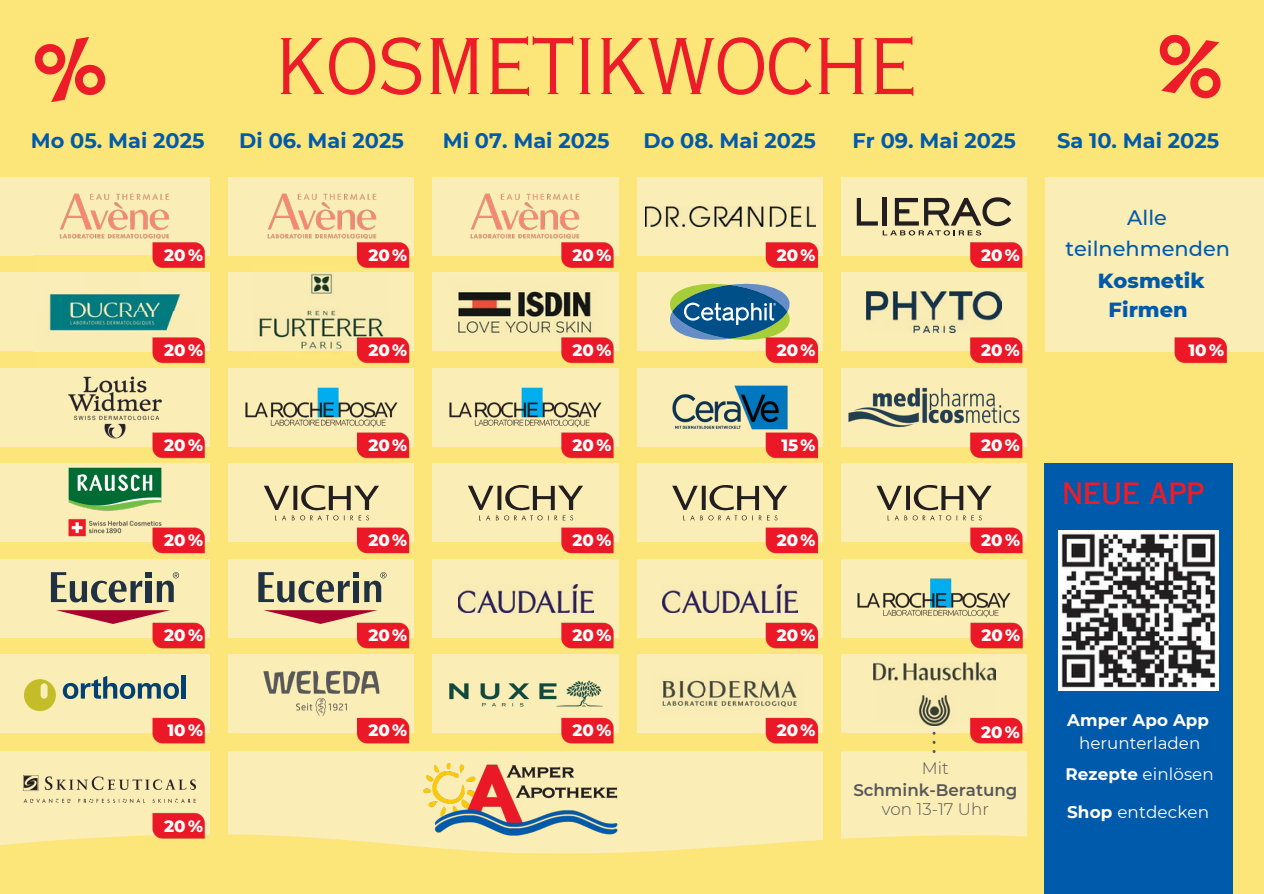
<style>
.page{position:relative;width:1264px;height:894px;background:#fff}
.page>*{position:absolute;margin:0;border:0;box-sizing:border-box;transform-origin:0 0}
.t1{font:76.8px "Copperplate Gothic LT Pro 29 AB";color:#ed1c29}
.t2{font:29.25px "Copperplate Gothic LT Pro 30 AB";color:#ed1c29}
.t3{font:700 20.85px "Montserrat";color:#005aab}
.t4{font:500 20.85px "Montserrat";color:#005aab}
.t5{font:800 20.85px/29.7px "Montserrat";letter-spacing:.005em;color:#005aab;text-align:center}
.t6{font:16.8px "Montserrat";letter-spacing:.005em;color:#fff}
.t7{font:800 16.65px "Montserrat";color:#fff}
.t8{font:16.65px "Montserrat";color:#fff}
.t9{font:600 16.65px "Montserrat";color:#58585a}
.t10{font:300 16.65px "Montserrat";color:#58585a}
.t11{font:700 16.65px "Montserrat";letter-spacing:.01em;color:#fff}
.s1{font-weight:700}
</style>
<div class="page">
<div style="left:0;top:0;width:1263px;height:893px;background:#fce579"></div>
<div style="left:1045px;top:177px;width:204px;height:174px;background:#faedb6"></div>
<div style="left:1249px;top:177px;width:14px;height:174px;background:#faedb6"></div>
<div style="left:1044px;top:463px;width:188px;height:430px;background:#005aab"></div>
<img style="left:2px;top:34px;width:1234px;height:840px">
<p class="t1" style="left:275px;top:38px;width:642px">KOSMETIKWOCHE</p>
<p class="t3" style="left:239px;top:127px;width:166px">Di 06. Mai 2025</p>
<p class="t3" style="left:443px;top:127px;width:168px">Mi 07. Mai 2025</p>
<p class="t3" style="left:643px;top:127px;width:174px">Do 08. Mai 2025</p>
<p class="t3" style="left:852px;top:127px;width:165px">Fr 09. Mai 2025</p>
<h3 class="t3" style="left:31px;top:128px;width:175px">Mo 05. Mai 2025</h3>
<p class="t3" style="left:1057px;top:128px;width:163px">Sa 10. Mai 2025</p>
<h4 class="t7" style="left:164px;top:244px;width:40px">20%</h4>
<h4 class="t7" style="left:368px;top:244px;width:40px">20%</h4>
<h3 class="t7" style="left:572px;top:244px;width:40px">20%</h3>
<h4 class="t7" style="left:776px;top:244px;width:40px">20%</h4>
<h3 class="t7" style="left:981px;top:244px;width:40px">20%</h3>
<h4 class="t4" style="left:1127px;top:205px;width:41px">Alle</h4>
<p class="t4" style="left:1065px;top:236px;width:166px">teilnehmenden</p>
<p class="t5" style="left:1097px;top:265px;width:108px">Kosmetik<br>Firmen</p>
<p class="t7" style="left:164px;top:339px;width:40px">20%</p>
<h4 class="t7" style="left:368px;top:339px;width:40px">20%</h4>
<p class="t7" style="left:572px;top:339px;width:40px">20%</p>
<h4 class="t7" style="left:776px;top:339px;width:40px">20%</h4>
<p class="t7" style="left:981px;top:339px;width:40px">20%</p>
<p class="t7" style="left:1188px;top:339px;width:37px">10%</p>
<p class="t7" style="left:164px;top:434px;width:40px">20%</p>
<h4 class="t7" style="left:368px;top:434px;width:40px">20%</h4>
<h4 class="t7" style="left:572px;top:434px;width:40px">20%</h4>
<p class="t7" style="left:781px;top:434px;width:36px">15%</p>
<h4 class="t7" style="left:981px;top:434px;width:40px">20%</h4>
<h3 class="t2" style="left:1062px;top:482px;width:143px">NEUE APP</h3>
<p class="t7" style="left:164px;top:530px;width:40px">20%</p>
<p class="t7" style="left:368px;top:530px;width:40px">20%</p>
<p class="t7" style="left:572px;top:530px;width:40px">20%</p>
<h4 class="t7" style="left:776px;top:530px;width:40px">20%</h4>
<h4 class="t7" style="left:981px;top:530px;width:40px">20%</h4>
<h4 class="t7" style="left:164px;top:625px;width:40px">20%</h4>
<h4 class="t7" style="left:368px;top:625px;width:40px">20%</h4>
<p class="t7" style="left:572px;top:625px;width:40px">20%</p>
<p class="t7" style="left:776px;top:625px;width:40px">20%</p>
<h4 class="t7" style="left:981px;top:625px;width:40px">20%</h4>
<p class="t7" style="left:167px;top:719px;width:37px">10%</p>
<p class="t7" style="left:164px;top:815px;width:40px">20%</p>
<h1 class="t7" style="left:368px;top:720px;width:40px">20%</h1>
<h4 class="t7" style="left:572px;top:720px;width:40px">20%</h4>
<h4 class="t7" style="left:776px;top:720px;width:40px">20%</h4>
<p class="t7" style="left:981px;top:721px;width:40px">20%</p>
<p class="t10" style="left:921px;top:757px;width:28px">Mit</p>
<h4 class="t9" style="left:853px;top:779px;width:166px">Schmink-Beratung</h4>
<p class="t10" style="left:881px;top:798px;width:109px">von 13-17 Uhr</p>
<p class="t11" style="left:1067px;top:709px;width:143px">Amper Apo App</p>
<h4 class="t8" style="left:1079px;top:732px;width:123px">herunterladen</h4>
<p class="t8" style="left:1065px;top:763px;width:150px"><span class="s1">Rezepte</span> einlösen</p>
<h4 class="t6" style="left:1067px;top:801px;width:143px"><span class="s1">Shop</span> entdecken</h4>
</div>
